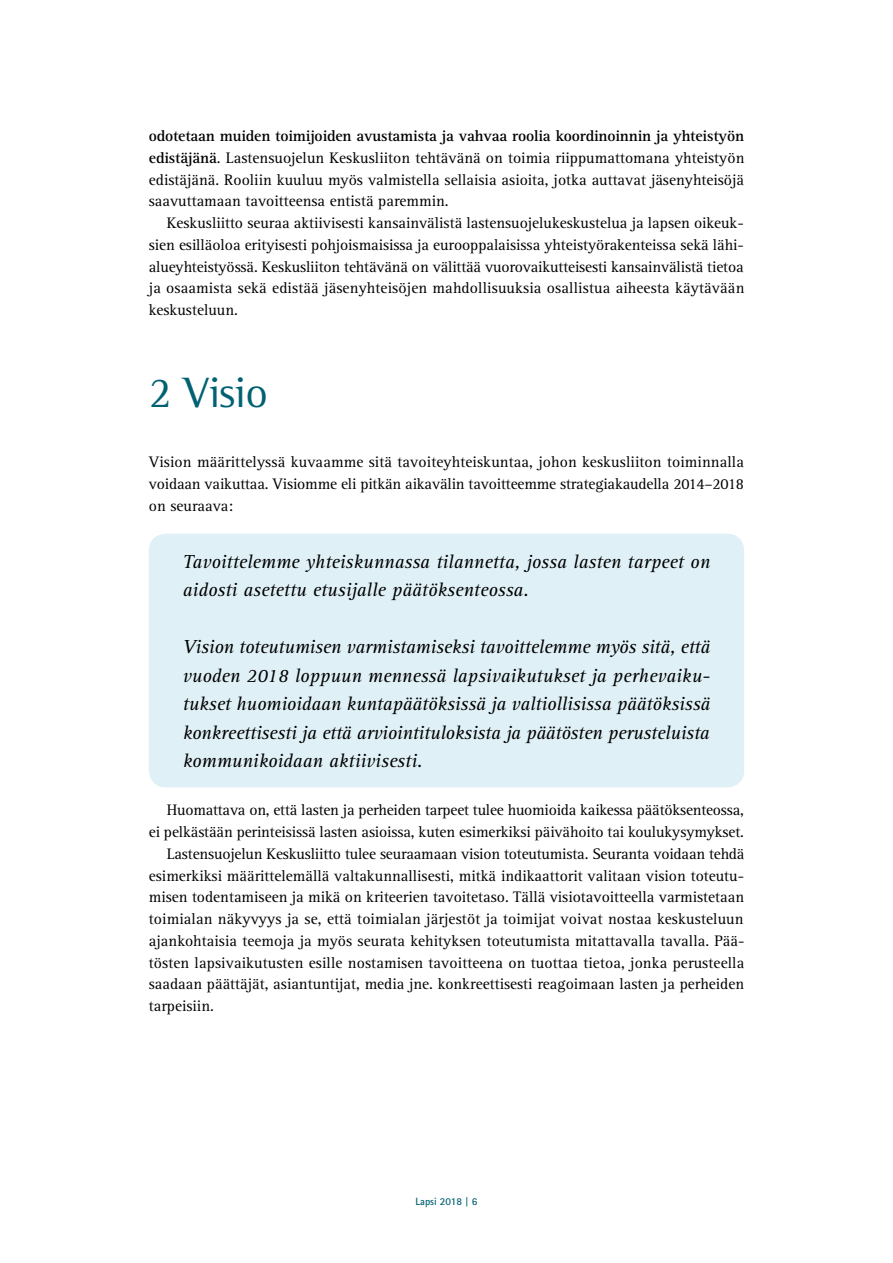
<style>
.page{position:relative;width:893px;height:1263px;background:#fff}
.page>*{position:absolute;margin:0;border:0;box-sizing:border-box;transform-origin:0 0}
.t1{font:43.5px "Rotis Semi Serif Std";color:#006172}
.t2{font:italic 19.5px/28.5px "Rotis Serif Std";color:#000}
.t3{font:15.75px/21.8px "Rotis Serif Std";color:#000;text-align:justify}
.t4{font:700 10.5px "Rotis Sans Serif Std";color:#006172}
.s1{font-weight:700}
.s2{font-family:"Rotis Semi Sans Std"}
</style>
<div class="page">
<div style="left:149px;top:534px;width:595px;height:253px;background:#dff0f6;border-radius:17px"></div>
<p class="t3" style="left:149px;top:125px;width:597px"><span class="s1">odotetaan muiden toimijoiden avustamista ja vahvaa roolia koordinoinnin ja yhteistyön edistäjänä</span>. Lastensuojelun Keskusliiton tehtävänä on toimia riippumattomana yhteistyön edistäjänä. Rooliin kuuluu myös valmistella sellaisia asioita, jotka auttavat jäsenyhteisöjä saavuttamaan tavoitteensa entistä paremmin.</p>
<p class="t3" style="left:149px;top:212px;width:597px;text-indent:18px">Keskusliitto seuraa aktiivisesti kansainvälistä lastensuojelukeskustelua ja lapsen oikeuk&shy;sien esilläoloa erityisesti pohjoismaisissa ja eurooppalaisissa yhteistyörakenteissa sekä lähi&shy;alueyhteistyössä. Keskusliiton tehtävänä on välittää vuorovaikutteisesti kansainvälistä tietoa ja osaamista sekä edistää jäsenyhteisöjen mahdollisuuksia osallistua aiheesta käytävään keskusteluun.</p>
<h1 class="t1" style="left:149px;top:366px;width:121px">2 Visio</h1>
<p class="t3" style="left:149px;top:452px;width:597px">Vision määrittelyssä kuvaamme sitä tavoiteyhteiskuntaa, johon keskusliiton toiminnalla voidaan vaikuttaa. Visiomme eli pitkän aikavälin tavoitteemme strategiakaudella 2014–2018 on seuraava:</p>
<p class="t2" style="left:183px;top:548px;width:529px">Tavoittelemme yhteiskunnassa tilannetta, jossa lasten tarpeet on aidosti asetettu etusijalle päätöksenteossa.</p>
<p class="t2" style="left:183px;top:633px;width:529px;text-align:justify">Vision toteutumisen varmistamiseksi tavoittelemme myös sitä, että vuoden 2018 loppuun mennessä lapsivaikutukset ja perhevaiku&shy;tukset huomioidaan kuntapäätöksissä ja valtiollisissa päätöksissä konkreettisesti ja että arviointituloksista ja päätösten perusteluista kommunikoidaan aktiivisesti.</p>
<p class="t3" style="left:167px;top:800px;width:579px">Huomattava on, että lasten ja perheiden tarpeet tulee huomioida kaikessa päätöksenteossa,</p>
<p class="t3" style="left:149px;top:821px;width:597px">ei pelkästään perinteisissä lasten asioissa, kuten esimerkiksi päivähoito tai koulukysymykset.</p>
<p class="t3" style="left:167px;top:843px;width:579px">Lastensuojelun Keskusliitto tulee seuraamaan vision toteutumista. Seuranta voidaan tehdä</p>
<p class="t3" style="left:149px;top:865px;width:597px">esimerkiksi määrittelemällä valtakunnallisesti, mitkä indikaattorit valitaan vision toteutu-</p>
<p class="t3" style="left:149px;top:887px;width:597px">misen todentamiseen ja mikä on kriteerien tavoitetaso. Tällä visiotavoitteella varmistetaan</p>
<p class="t3" style="left:149px;top:908px;width:596px">toimialan näkyvyys ja se, että toimialan järjestöt ja toimijat voivat nostaa keskusteluun</p>
<p class="t3" style="left:149px;top:930px;width:597px">ajankohtaisia teemoja ja myös seurata kehityksen toteutumista mitattavalla tavalla. Pää-</p>
<p class="t3" style="left:149px;top:952px;width:597px">tösten lapsivaikutusten esille nostamisen tavoitteena on tuottaa tietoa, jonka perusteella</p>
<p class="t3" style="left:149px;top:974px;width:597px">saadaan päättäjät, asiantuntijat, media jne. konkreettisesti reagoimaan lasten ja perheiden</p>
<p class="t3" style="left:149px;top:995px;width:67px">tarpeisiin.</p>
<p class="t4" style="left:415px;top:1195px;width:64px">Lapsi 2018 <span class="s2">|</span> 6</p>
</div>
